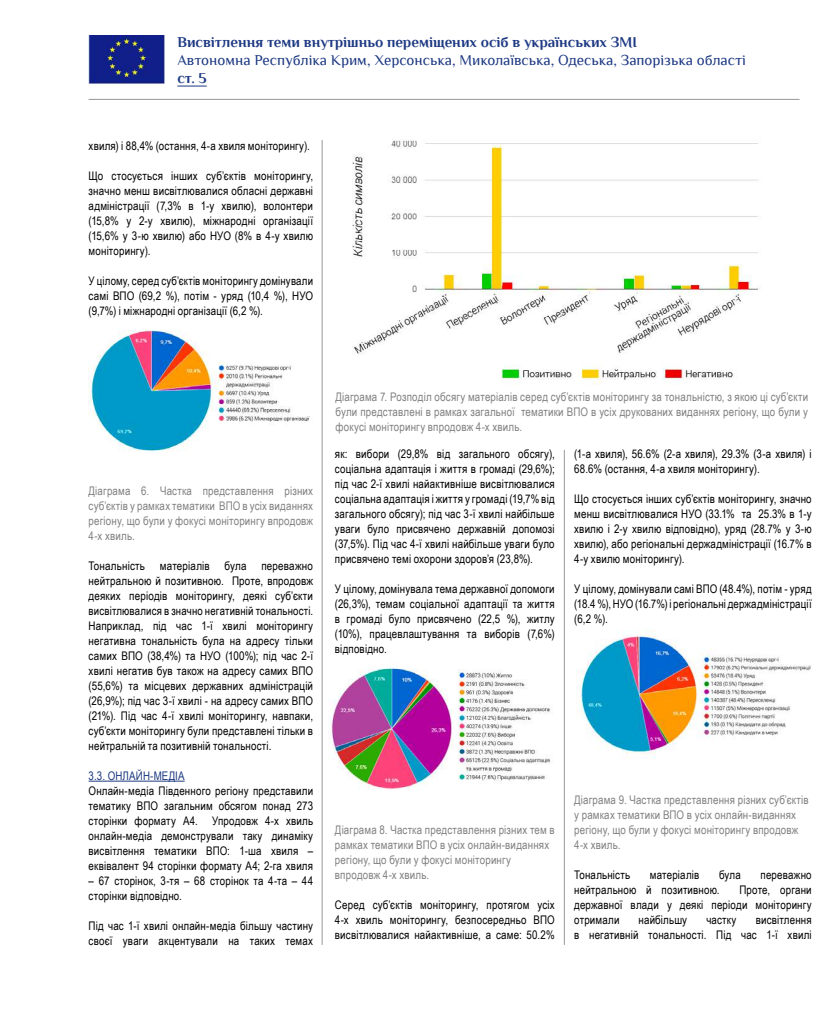
<style>
.page{position:relative;width:833px;height:1010px;background:#fff}
.page>*{position:absolute;margin:0;border:0;box-sizing:border-box;transform-origin:0 0}
.t1{font:15px "Philosopher";color:#1d3983}
.t2{font:700 15px "Philosopher";color:#1d3983}
.t3{font:11.88px/15px "Arial Narrow";letter-spacing:.015em;color:#000;text-align:justify}
.t4{font:11.88px/15px "Arial Narrow";letter-spacing:.015em;color:#818181;text-align:justify}
.t5{font:11.88px "Arial Narrow";letter-spacing:.01em;color:#1c3981}
</style>
<div class="page">
<hr style="left:322px;top:140px;width:1px;height:805px;background:#969798">
<hr style="left:89px;top:99px;width:710px;height:1px;background:#969798">
<hr style="left:89px;top:781px;width:96px;height:1px;background:#1c3981">
<img style="left:89px;top:35px;width:75px;height:48px">
<img style="left:352px;top:140px;width:408px;height:245px">
<hr style="left:564px;top:450px;width:1px;height:495px;background:#969798">
<hr style="left:177px;top:86px;width:30px;height:1px;background:#1d3983">
<img style="left:90px;top:330px;width:220px;height:121px">
<img style="left:328px;top:667px;width:222px;height:123px">
<img style="left:576px;top:631px;width:235px;height:127px">
<p class="t2" style="left:177px;top:34px;width:461px">Висвітлення теми внутрішньо переміщених осіб в українських ЗМІ</p>
<p class="t1" style="left:177px;top:53px;width:570px">Автономна Республіка Крим, Херсонська, Миколаївська, Одеська, Запорізька області</p>
<p class="t2" style="left:177px;top:70px;width:31px">ст. 5</p>
<p class="t3" style="left:89px;top:138px;width:223px">хвиля) і 88,4% (остання, 4-а хвиля моніторингу).</p>
<p class="t3" style="left:89px;top:168px;width:226px">Що стосується інших суб’єктів моніторингу, значно менш висвітлювалися обласні державні адміністрації (7,3% в 1-у хвилю), волонтери (15,8% у 2-у хвилю), міжнародні організації (15,6% у 3-ю хвилю) або НУО (8% в 4-у хвилю моніторингу).</p>
<p class="t3" style="left:89px;top:273px;width:226px">У цілому, серед суб’єктів моніторингу домінували самі ВПО (69,2 %), потім - уряд (10,4 %), НУО (9,7%) і міжнародні організації (6,2 %).</p>
<p class="t4" style="left:89px;top:483px;width:226px">Діаграма 6. Частка представлення різних суб’єктів у рамках тематики ВПО в усіх виданнях регіону, що були у фокусі моніторингу впродовж 4-х хвиль.</p>
<p class="t3" style="left:89px;top:558px;width:226px">Тональність матеріалів була переважно нейтральною й позитивною. Проте, впродовж деяких періодів моніторингу, деякі суб’єкти висвітлювалися в значно негативній тональності.<br>Наприклад, під час 1-ї хвилі моніторингу негативна тональність була на адресу тільки самих ВПО (38,4%) та НУО (100%); під час 2-ї хвилі негатив був також на адресу самих ВПО (55,6%) та місцевих державних адміністрацій (26,9%); під час 3-ї хвилі - на адресу самих ВПО (21%). Під час 4-ї хвилі моніторингу, навпаки, суб’єкти моніторингу були представлені тільки в нейтральній та позитивній тональності.</p>
<p class="t5" style="left:89px;top:767px;width:98px">3.3. ОНЛАЙН-МЕДІА</p>
<p class="t3" style="left:89px;top:783px;width:226px">Онлайн-медіа Південного регіону представили тематику ВПО загальним обсягом понад 273 сторінки формату А4. Упродовж 4-х хвиль онлайн-медіа демонстрували таку динаміку висвітлення тематики ВПО: 1-ша хвиля – еквівалент 94 сторінки формату А4; 2-га хвиля</p>
<p class="t3" style="left:89px;top:873px;width:226px">– 67 сторінок, 3-тя – 68 сторінок та 4-та – 44 сторінки відповідно.</p>
<p class="t3" style="left:89px;top:918px;width:226px">Під час 1-ї хвилі онлайн-медіа більшу частину своєї уваги акцентували на таких темах</p>
<p class="t4" style="left:335px;top:389px;width:474px">Діаграма 7. Розподіл обсягу матеріалів серед суб’єктів моніторингу за тональністю, з якою ці суб’єкти були представлені в рамках загальної тематики ВПО в усіх друкованих виданнях регіону, що були у фокусі моніторингу впродовж 4-х хвиль.</p>
<p class="t3" style="left:335px;top:446px;width:221px">як: вибори (29,8% від загального обсягу), соціальна адаптація і життя в громаді (29,6%); під час 2-ї хвилі найактивніше висвітлювалися соціальна адаптація і життя у громаді (19,7% від загального обсягу); під час 3-ї хвилі найбільше уваги було присвячено державній допомозі (37,5%). Під час 4-ї хвилі найбільше уваги було присвячено темі охорони здоров’я (23,8%).</p>
<p class="t3" style="left:335px;top:581px;width:221px">У цілому, домінувала тема державної допомоги (26,3%), темам соціальної адаптації та життя в громаді було присвячено (22,5 %), житлу (10%), працевлаштування та виборів (7,6%) відповідно.</p>
<p class="t3" style="left:574px;top:446px;width:239px">(1-а хвиля), 56.6% (2-а хвиля), 29.3% (3-а хвиля) і<br>68.6% (остання, 4-а хвиля моніторингу).</p>
<p class="t3" style="left:574px;top:491px;width:239px">Що стосується інших суб’єктів моніторингу, значно менш висвітлювалися НУО (33.1% та 25.3% в 1-у хвилю і 2-у хвилю відповідно), уряд (28.7% у 3-ю хвилю), або регіональні держадміністрації (16.7% в 4-у хвилю моніторингу).</p>
<p class="t3" style="left:574px;top:581px;width:239px">У цілому, домінували самі ВПО (48.4%), потім - уряд (18.4 %), НУО (16.7%) і регіональні держадміністрації (6,2 %).</p>
<p class="t4" style="left:335px;top:821px;width:221px;text-align:left">Діаграма 8. Частка представлення різних тем в рамках тематики ВПО в усіх онлайн-виданнях регіону, що були у фокусі моніторингу впродовж 4-х хвиль.</p>
<p class="t3" style="left:335px;top:896px;width:221px">Серед суб’єктів моніторингу, протягом усіх 4-х хвиль моніторингу, безпосередньо ВПО висвітлювалися найактивніше, а саме: 50.2%</p>
<p class="t4" style="left:574px;top:791px;width:236px;text-align:left">Діаграма 9. Частка представлення різних суб’єктів у рамках тематики ВПО в усіх онлайн-виданнях регіону, що були у фокусі моніторингу впродовж 4-х хвиль.</p>
<p class="t3" style="left:574px;top:866px;width:57px">Тональність</p>
<p class="t3" style="left:650px;top:866px;width:51px">матеріалів</p>
<p class="t3" style="left:719px;top:866px;width:23px">була</p>
<p class="t3" style="left:760px;top:866px;width:53px">переважно</p>
<p class="t3" style="left:574px;top:881px;width:147px">нейтральною й позитивною.</p>
<p class="t3" style="left:574px;top:881px;width:239px;text-indent:165px">Проте, органи державної влади у деякі періоди моніторингу отримали</p>
<p class="t3" style="left:638px;top:911px;width:50px">найбільшу</p>
<p class="t3" style="left:706px;top:911px;width:32px">частку</p>
<p class="t3" style="left:574px;top:911px;width:239px;text-align:right">висвітлення<br>в негативній тональності. Під час 1-ї хвилі</p>
</div>
